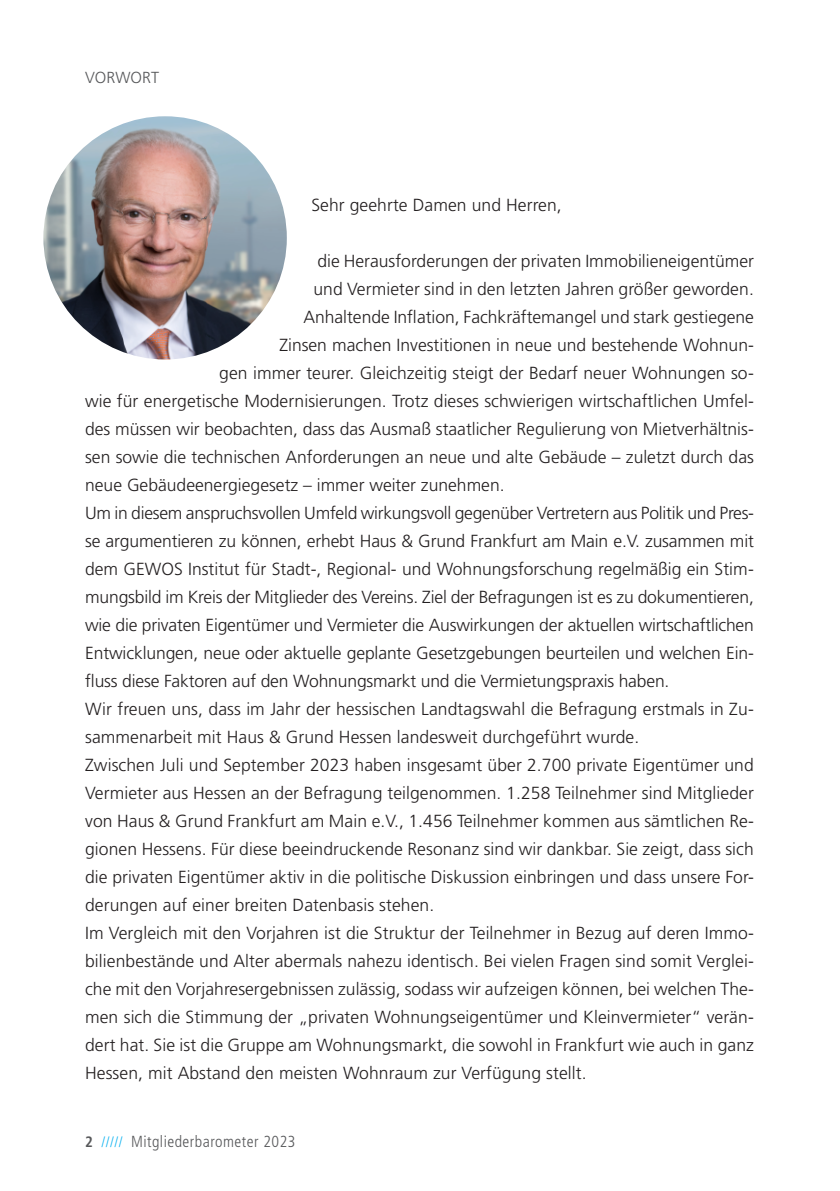
<style>
.page{position:relative;width:840px;height:1191px;background:#fff}
.page>*{position:absolute;margin:0;border:0;box-sizing:border-box;transform-origin:0 0}
.Grundschrift_GB{font:300 17.6px/28px "Frutiger LT Std";color:#231f20;text-align:justify}
.t1{font:300 condensed 16px "Frutiger LT Std";letter-spacing:.03em;color:#57585a}
.Dachzeile{font:300 16px "Frutiger LT Std";color:#57585a}
.s1{font-weight:700;font-size:15px}
.s2{font-size:15px;color:#00aeef}
</style>
<div class="page">
<img style="left:43px;top:116px;width:244px;height:243px;border-radius:122px">
<p class="Dachzeile" style="left:85px;top:68px;width:75px">VORWORT</p>
<p class="Grundschrift_GB" style="left:311px;top:191px;width:252px">Sehr geehrte Damen und Herren,</p>
<p class="Grundschrift_GB" style="left:313px;top:247px;width:442px">die Herausforderungen der privaten Immobilieneigentümer und Vermieter sind in den letzten Jahren größer geworden.</p>
<p class="Grundschrift_GB" style="left:303px;top:303px;width:452px">Anhaltende Inflation, Fachkräftemangel und stark gestiegene</p>
<p class="Grundschrift_GB" style="left:279px;top:331px;width:476px">Zinsen machen Investitionen in neue und bestehende Wohnun-</p>
<p class="Grundschrift_GB" style="left:219px;top:359px;width:536px">gen immer teurer. Gleichzeitig steigt der Bedarf neuer Wohnungen so-</p>
<p class="Grundschrift_GB" style="left:85px;top:387px;width:670px">wie für energetische Modernisierungen. Trotz dieses schwierigen wirtschaftlichen Umfel-</p>
<p class="Grundschrift_GB" style="left:85px;top:415px;width:670px">des müssen wir beobachten, dass das Ausmaß staatlicher Regulierung von Mietverhältnis-</p>
<p class="Grundschrift_GB" style="left:85px;top:443px;width:670px">sen sowie die technischen Anforderungen an neue und alte Gebäude – zuletzt durch das</p>
<p class="Grundschrift_GB" style="left:85px;top:471px;width:421px">neue Gebäudeenergiegesetz – immer weiter zunehmen.</p>
<p class="Grundschrift_GB" style="left:85px;top:499px;width:670px">Um in diesem anspruchsvollen Umfeld wirkungsvoll gegenüber Vertretern aus Politik und Pres&shy;se argumentieren zu können, erhebt Haus &amp; Grund Frankfurt am Main e.V. zusammen mit dem GEWOS Institut für Stadt-, Regional- und Wohnungsforschung regelmäßig ein Stim&shy;mungsbild im Kreis der Mitglieder des Vereins. Ziel der Befragungen ist es zu dokumentieren, wie die privaten Eigentümer und Vermieter die Auswirkungen der aktuellen wirtschaftlichen Entwicklungen, neue oder aktuelle geplante Gesetzgebungen beurteilen und welchen Ein&shy;fluss diese Faktoren auf den Wohnungsmarkt und die Vermietungspraxis haben.</p>
<p class="Grundschrift_GB" style="left:85px;top:695px;width:670px">Wir freuen uns, dass im Jahr der hessischen Landtagswahl die Befragung erstmals in Zu&shy;sammenarbeit mit Haus &amp; Grund Hessen landesweit durchgeführt wurde.</p>
<p class="Grundschrift_GB" style="left:85px;top:751px;width:670px">Zwischen Juli und September 2023 haben insgesamt über 2.700 private Eigentümer und Vermieter aus Hessen an der Befragung teilgenommen. 1.258 Teilnehmer sind Mitglieder von Haus &amp; Grund Frankfurt am Main e.V., 1.456 Teilnehmer kommen aus sämtlichen Re&shy;gionen Hessens. Für diese beeindruckende Resonanz sind wir dankbar. Sie zeigt, dass sich die privaten Eigentümer aktiv in die politische Diskussion einbringen und dass unsere For&shy;derungen auf einer breiten Datenbasis stehen.</p>
<p class="Grundschrift_GB" style="left:85px;top:919px;width:670px">Im Vergleich mit den Vorjahren ist die Struktur der Teilnehmer in Bezug auf deren Immo&shy;bilienbestände und Alter abermals nahezu identisch. Bei vielen Fragen sind somit Verglei&shy;che mit den Vorjahresergebnissen zulässig, sodass wir aufzeigen können, bei welchen The&shy;men sich die Stimmung der „privaten Wohnungseigentümer und Kleinvermieter“ verän&shy;dert hat. Sie ist die Gruppe am Wohnungsmarkt, die sowohl in Frankfurt wie auch in ganz Hessen, mit Abstand den meisten Wohnraum zur Verfügung stellt.</p>
<p class="t1" style="left:85px;top:1132px;width:212px"><span class="s1">2</span> <span class="s2">/////</span> Mitgliederbarometer 2023</p>
</div>
